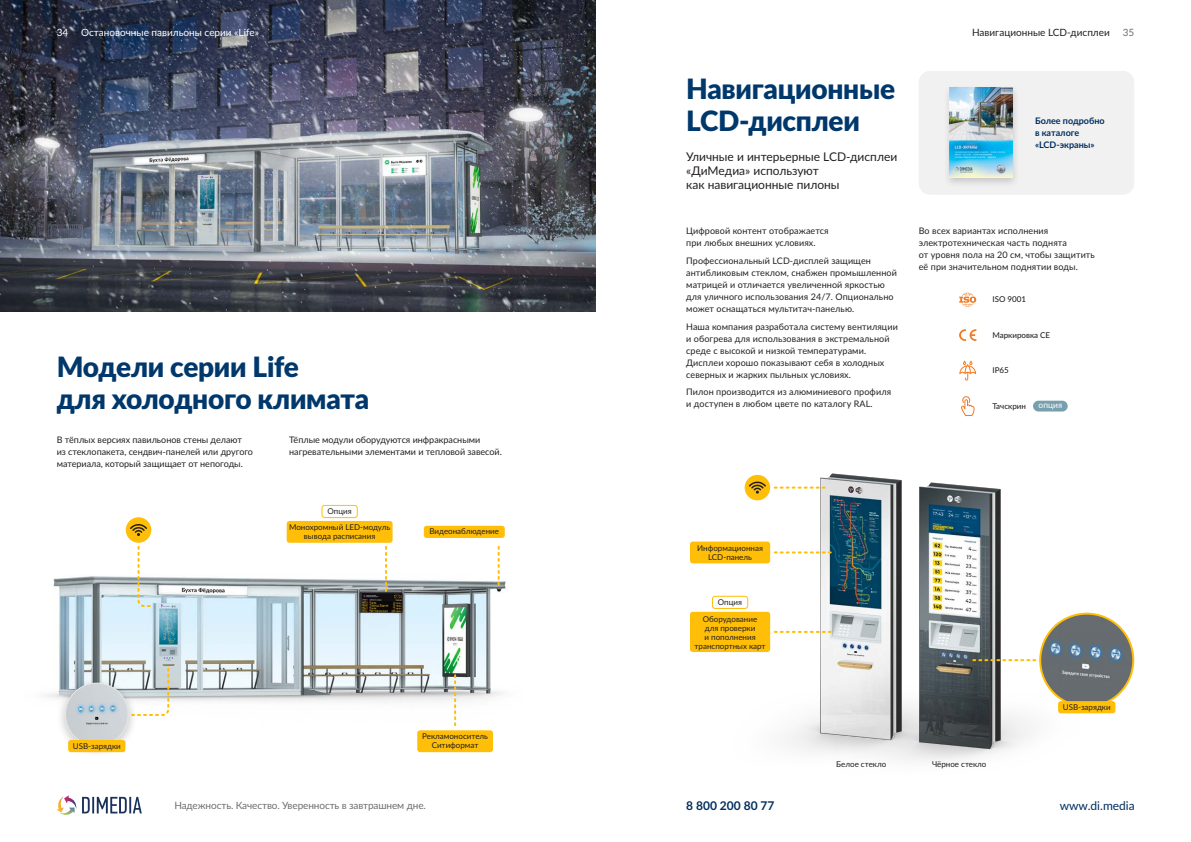
<style>
.page{position:relative;width:1191px;height:842px;background:#fff}
.page>*{position:absolute;margin:0;border:0;box-sizing:border-box;transform-origin:0 0}
._28_Header{font:900 28px/32px "Lato";letter-spacing:-.01em;color:#00386c}
.Лид{font:12px/14px "Lato";color:#231f20}
.t1{font:12px "Lato";color:#002e5e}
.t2{font:700 12px "Lato";color:#002e5e}
.t3{font:10px "Lato";letter-spacing:-.01em;color:#6d6e71}
.t4{font:10px "Lato";color:#fff}
.t5{font:10px "Lato";color:#231f20}
.TXT{font:9px/12px "Lato";letter-spacing:.01em;color:#231f20}
.TXT-2{font:700 9px/12px "Lato";color:#002e5e}
.Заголовок{font:8.4px "Lato";color:#fff}
.Основной{font:8px/9px "Lato";color:#231f20;text-align:center}
.t6{font:500 8px "Lato";color:#231f20}
.Подпись{font:8px "Lato";color:#231f20}
</style>
<div class="page">
<div style="left:918px;top:71px;width:216px;height:124px;background:#f1f1f2;border-radius:11px"></div>
<img style="left:0;top:0;width:595px;height:312px">
<svg style="left:57px;top:795px;width:85px;height:20px"></svg>
<img style="left:45px;top:552px;width:461px;height:201px">
<svg style="left:385px;top:547px;width:2px;height:44px"></svg>
<svg style="left:497px;top:547px;width:2px;height:39px"></svg>
<div style="left:126px;top:517px;width:25px;height:26px;background:#ffbe08;border-radius:50%"></div>
<svg style="left:130px;top:524px;width:17px;height:12px"></svg>
<div style="left:424px;top:526px;width:81px;height:12px;background:#ffbe08;border-radius:3px"></div>
<div style="left:321px;top:505px;width:37px;height:13px;border:1px solid #ffbe08;border-radius:3px"></div>
<div style="left:712px;top:596px;width:36px;height:13px;border:1px solid #ffbe08;border-radius:3px"></div>
<div style="left:287px;top:521px;width:105px;height:22px;background:#ffbe08;border-radius:3px"></div>
<div style="left:417px;top:730px;width:76px;height:22px;background:#ffbe08;border-radius:3px"></div>
<svg style="left:454px;top:675px;width:2px;height:52px"></svg>
<div style="left:56px;top:676px;width:81px;height:82px;background:#231f20;opacity:.2"></div>
<img style="left:65px;top:683px;width:63px;height:63px;border-radius:31px">
<div style="left:65px;top:683px;width:63px;height:63px;border:1px solid #e6e7e8;border-radius:50%"></div>
<div style="left:68px;top:740px;width:57px;height:12px;background:#ffbe08;border-radius:3px"></div>
<svg style="left:130px;top:666px;width:40px;height:51px"></svg>
<svg style="left:136px;top:546px;width:19px;height:62px"></svg>
<img style="left:991px;top:488px;width:98px;height:266px">
<img style="left:734px;top:473px;width:257px;height:289px">
<img style="left:1040px;top:614px;width:93px;height:93px;border-radius:47px">
<div style="left:1039px;top:613px;width:95px;height:95px;border:2px solid #ffbe08;border-radius:50%"></div>
<div style="left:943px;top:84px;width:76px;height:104px;background:#231f20;opacity:.2"></div>
<img style="left:949px;top:88px;width:63px;height:90px">
<div style="left:1033px;top:401px;width:34px;height:10px;background:#779fad;border-radius:5px"></div>
<svg style="left:959px;top:329px;width:17px;height:12px"></svg>
<svg style="left:961px;top:396px;width:13px;height:20px"></svg>
<svg style="left:959px;top:361px;width:17px;height:19px"></svg>
<svg style="left:959px;top:293px;width:17px;height:14px"></svg>
<svg style="left:973px;top:659px;width:62px;height:2px"></svg>
<svg style="left:774px;top:487px;width:51px;height:2px"></svg>
<svg style="left:774px;top:551px;width:58px;height:2px"></svg>
<svg style="left:774px;top:631px;width:58px;height:2px"></svg>
<div style="left:744px;top:475px;width:26px;height:25px;background:#ffbe08;border-radius:50%"></div>
<svg style="left:749px;top:482px;width:17px;height:12px"></svg>
<div style="left:690px;top:541px;width:80px;height:22px;background:#ffbe08;border-radius:3px"></div>
<div style="left:690px;top:612px;width:80px;height:40px;background:#ffbe08;border-radius:3px"></div>
<div style="left:1058px;top:701px;width:57px;height:12px;background:#ffbe08;border-radius:3px"></div>
<p class="t4" style="left:57px;top:26px;width:13px">34</p>
<p class="t4" style="left:81px;top:26px;width:179px">Остановочные павильоны серии «Life»</p>
<p class="t5" style="left:972px;top:26px;width:139px">Навигационные LCD-дисплеи</p>
<p class="t3" style="left:1122px;top:26px;width:13px">35</p>
<p class="_28_Header" style="left:57px;top:349px;width:244px">Модели серии Life</p>
<p class="_28_Header" style="left:57px;top:381px;width:314px">для холодного климата</p>
<p class="TXT" style="left:57px;top:433px;width:198px">В тёплых версиях павильонов стены делают из стеклопакета, сендвич-панелей или другого материала, который защищает от непогоды.</p>
<p class="TXT" style="left:289px;top:433px;width:214px">Тёплые модули оборудуются инфракрасными нагревательными элементами и тепловой завесой.</p>
<p class="Основной" style="left:327px;top:506px;width:26px">Опция</p>
<p class="Основной" style="left:289px;top:522px;width:103px">Монохромный LED-модуль вывода расписания</p>
<p class="Основной" style="left:429px;top:527px;width:71px">Видеонаблюдение</p>
<p class="Основной" style="left:422px;top:731px;width:67px">Рекламоноситель</p>
<p class="Основной" style="left:73px;top:741px;width:49px">USB-зарядки</p>
<p class="Основной" style="left:432px;top:740px;width:48px">Ситиформат</p>
<p class="_28_Header" style="left:686px;top:71px;width:210px">Навигационные<br>LCD-дисплеи</p>
<p class="Лид" style="left:686px;top:149px;width:212px">Уличные и интерьерные LCD-дисплеи «ДиМедиа» используют<br>как навигационные пилоны</p>
<p class="TXT" style="left:686px;top:225px;width:144px">Цифровой контент отображается при любых внешних условиях.</p>
<p class="TXT" style="left:686px;top:254px;width:209px">Профессиональный LCD-дисплей защищен антибликовым стеклом, снабжен промышленной матрицей и отличается увеличенной яркостью для уличного использования 24/7. Опционально может оснащаться мультитач-панелью.</p>
<p class="TXT" style="left:686px;top:320px;width:213px">Наша компания разработала систему вентиляции и обогрева для использования в экстремальной среде с высокой и низкой температурами.<br>Дисплеи хорошо показывают себя в холодных северных и жарких пыльных условиях.</p>
<p class="TXT" style="left:686px;top:386px;width:206px">Пилон производится из алюминиевого профиля и доступен в любом цвете по каталогу RAL.</p>
<p class="TXT-2" style="left:1035px;top:115px;width:71px">Более подробно в каталоге «LCD-экраны»</p>
<p class="TXT" style="left:918px;top:225px;width:178px">Во всех вариантах исполнения электротехническая часть поднята<br>от уровня пола на 20 см, чтобы защитить её при значительном поднятии воды.</p>
<p class="t6" style="left:992px;top:294px;width:35px">ISO 9001</p>
<p class="t6" style="left:992px;top:329px;width:59px">Маркировка CE</p>
<p class="t6" style="left:992px;top:365px;width:18px">IP65</p>
<p class="t6" style="left:992px;top:400px;width:35px">Тачскрин</p>
<p class="Заголовок" style="left:1038px;top:399px;width:25px">опция</p>
<p class="Основной" style="left:697px;top:543px;width:67px">Информационная<br>LCD-панель</p>
<p class="Основной" style="left:718px;top:597px;width:26px">Опция</p>
<p class="Основной" style="left:694px;top:614px;width:73px">Оборудование<br>для проверки<br>и пополнения транспортных карт</p>
<p class="Основной" style="left:1062px;top:702px;width:49px">USB-зарядки</p>
<p class="Подпись" style="left:836px;top:759px;width:51px">Белое стекло</p>
<p class="Подпись" style="left:932px;top:759px;width:56px">Чёрное стекло</p>
<p class="t3" style="left:174px;top:798px;width:253px">Надежность. Качество. Уверенность в завтрашнем дне.</p>
<p class="t2" style="left:686px;top:797px;width:90px">8 800 200 80 77</p>
<p class="t1" style="left:1059px;top:797px;width:77px">www.di.media</p>
</div>
